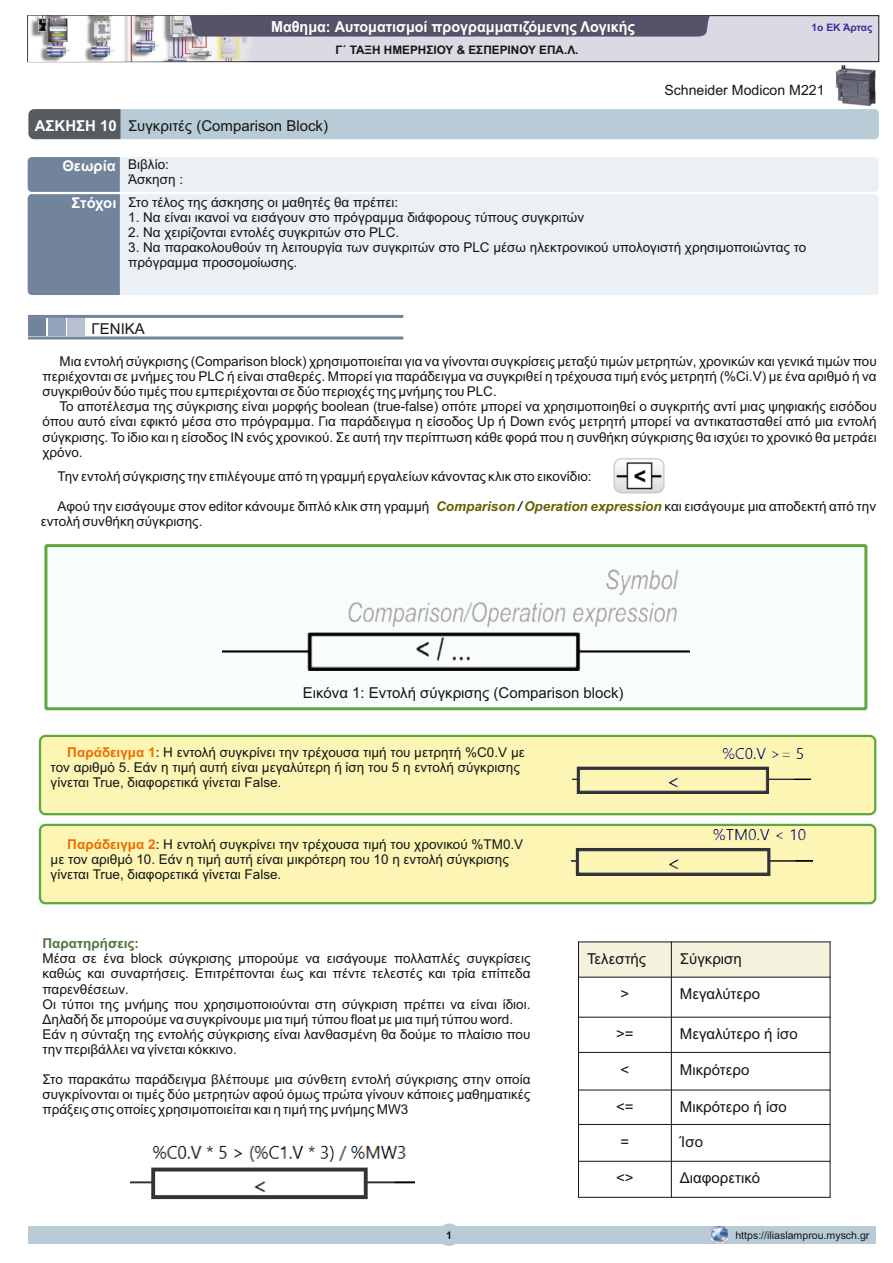
<style>
.page{position:relative;width:893px;height:1263px;background:#fff}
.page>*{position:absolute;margin:0;border:0;box-sizing:border-box;transform-origin:0 0}
.t1{font:700 15.15px "Arial";color:#fff;scale:.95 1}
.t2{font:15px "Arial";color:#151616}
.t3{font:14.1px "Arial";color:#151616}
.t4{font:13.5px/15.1px "Arial";color:#151616}
.t5{font:700 13.5px "Arial";color:#50733f}
.t6{font:700 11.7px "Arial";color:#151616}
.t7{font:10.65px "Arial";color:#151616}
.t8{font:700 10.65px "Arial";color:#151616}
.t9{font:700 10.2px "Arial";color:#3c2b99}
.s1{font-weight:700;color:#fff}
.s2{font-weight:700;font-size:14.85px;color:#fff}
.s3{font-weight:700;font-style:italic;color:#676102}
.s4{font-weight:700;font-style:italic}
.s5{font-weight:700;color:#ef6c00}
</style>
<div class="page">
<div style="left:39px;top:824px;width:837px;height:80px;background:#fcf5b3;border:2px solid #60a63f;border-radius:6px"></div>
<div style="left:39px;top:735px;width:837px;height:80px;background:#fcf5b3;border:2px solid #60a63f;border-radius:6px"></div>
<div style="left:44px;top:544px;width:823px;height:166px;background:#f9fdf9;border:3px solid #60a63f"></div>
<img style="left:833px;top:64px;width:43px;height:44px">
<svg style="left:28px;top:109px;width:851px;height:30px;background:#adbfc9"></svg>
<svg style="left:27px;top:15px;width:852px;height:47px;background:#aeabb7"></svg>
<hr style="left:28px;top:315px;width:375px;height:3px;background:#72839c">
<hr style="left:28px;top:336px;width:375px;height:3px;background:#72839c">
<div style="left:29px;top:319px;width:17px;height:17px;background:#72839c"></div>
<div style="left:48px;top:319px;width:17px;height:17px;background:#94a4ba"></div>
<div style="left:68px;top:319px;width:17px;height:17px;background:#b7c0ce"></div>
<svg style="left:28px;top:157px;width:851px;height:138px;background:#dde4ea"></svg>
<div style="left:438px;top:1223px;width:22px;height:23px;background:#b8cbd6;border-radius:50%"></div>
<div style="left:28px;top:1226px;width:848px;height:17px;background:#b8cbd6"></div>
<img style="left:712px;top:1226px;width:15px;height:17px">
<div style="left:578px;top:942px;width:93px;height:35px;background:#f3f2dd"></div>
<div style="left:671px;top:942px;width:159px;height:35px;background:#f3f2dd"></div>
<hr style="left:578px;top:941px;width:1px;height:257px;background:#151616">
<hr style="left:671px;top:941px;width:1px;height:257px;background:#151616">
<hr style="left:830px;top:941px;width:1px;height:257px;background:#151616">
<hr style="left:578px;top:1197px;width:252px;height:1px;background:#151616">
<hr style="left:578px;top:1161px;width:252px;height:1px;background:#151616">
<hr style="left:578px;top:1124px;width:252px;height:1px;background:#151616">
<hr style="left:578px;top:1089px;width:252px;height:1px;background:#151616">
<hr style="left:578px;top:1052px;width:252px;height:1px;background:#151616">
<hr style="left:578px;top:1017px;width:252px;height:1px;background:#151616">
<hr style="left:578px;top:977px;width:252px;height:1px;background:#151616">
<hr style="left:578px;top:941px;width:252px;height:1px;background:#151616">
<img style="left:613px;top:458px;width:52px;height:36px">
<img style="left:223px;top:569px;width:467px;height:101px">
<img style="left:571px;top:829px;width:241px;height:46px">
<img style="left:573px;top:748px;width:238px;height:46px">
<img style="left:131px;top:1145px;width:284px;height:55px">
<p class="t1" style="left:271px;top:21px;width:385px">Μαθημα: Αυτοματισμοί προγραμματιζόμενης Λογικής</p>
<p class="t9" style="left:812px;top:23px;width:62px">1ο ΕΚ Άρτας</p>
<p class="t6" style="left:335px;top:46px;width:245px">Γ΄ ΤΑΞΗ ΗΜΕΡΗΣΙΟΥ &amp; ΕΣΠΕΡΙΝΟΥ ΕΠΑ.Λ.</p>
<p class="t2" style="left:35px;top:120px;width:295px"><span class="s1">ΑΣΚΗΣΗ 10</span> Συγκριτές (Comparison Block)</p>
<p class="t4" style="left:128px;top:158px;width:56px;text-indent:-66px"><span class="s2">Θεωρία</span> Βιβλίο:<br>Άσκηση :</p>
<p class="t3" style="left:664px;top:85px;width:162px">Schneider Modicon M221</p>
<p class="t4" style="left:72px;top:196px;width:328px"><span class="s2">Στόχοι</span> Στο τέλος της άσκησης οι μαθητές θα πρέπει:</p>
<p class="t4" style="left:128px;top:211px;width:457px">1. Να είναι ικανοί να εισάγουν στο πρόγραμμα διάφορους τύπους συγκριτών</p>
<p class="t4" style="left:128px;top:226px;width:273px">2. Να χειρίζονται εντολές συγκριτών στο PLC.</p>
<p class="t4" style="left:128px;top:241px;width:680px">3. Να παρακολουθούν τη λειτουργία των συγκριτών στο PLC μέσω ηλεκτρονικού υπολογιστή χρησιμοποιώντας το πρόγραμμα προσομοίωσης.</p>
<p class="t2" style="left:92px;top:323px;width:55px">ΓΕΝΙΚΑ</p>
<p class="t4" style="left:42px;top:355px;width:836px;text-align:justify;text-indent:17px">Μια εντολή σύγκρισης (Comparison block) χρησιμοποιείται για να γίνονται συγκρίσεις μεταξύ τιμών μετρητών, χρονικών και γενικά τιμών που περιέχονται σε μνήμες του PLC ή είναι σταθερές. Μπορεί για παράδειγμα να συγκριθεί η τρέχουσα τιμή ενός μετρητή (%Ci.V) με ένα αριθμό ή να συγκριθούν δύο τιμές που εμπεριέχονται σε δύο περιοχές της μνήμης του PLC.</p>
<p class="t4" style="left:42px;top:400px;width:836px;text-align:justify;text-indent:17px">Το αποτέλεσμα της σύγκρισης είναι μορφής boolean (true-false) οπότε μπορεί να χρησιμοποιηθεί ο συγκριτής αντί μιας ψηφιακής εισόδου όπου αυτό είναι εφικτό μέσα στο πρόγραμμα. Για παράδειγμα η είσοδος Up ή Down ενός μετρητή μπορεί να αντικατασταθεί από μια εντολή σύγκρισης. Το ίδιο και η είσοδος ΙΝ ενός χρονικού. Σε αυτή την περίπτωση κάθε φορά που η συνθήκη σύγκρισης θα ισχύει το χρονικό θα μετράει χρόνο.</p>
<p class="t4" style="left:58px;top:470px;width:536px">Την εντολή σύγκρισης την επιλέγουμε από τη γραμμή εργαλείων κάνοντας κλικ στο εικονίδιο:</p>
<p class="t4" style="left:41px;top:500px;width:837px;text-indent:17px">Αφού την εισάγουμε στον editor κάνουμε διπλό κλικ στη γραμμή <span class="s3">Comparison</span> <span class="s4">/</span> <span class="s3">Operation expression</span> και εισάγουμε μια αποδεκτή από την εντολή συνθήκη σύγκρισης.</p>
<p class="t2" style="left:303px;top:687px;width:322px">Εικόνα 1: Εντολή σύγκρισης (Comparison block)</p>
<p class="t4" style="left:51px;top:746px;width:476px;text-indent:17px"><span class="s5">Παράδειγμα 1</span>: H εντολή συγκρίνει την τρέχουσα τιμή του μετρητή %C0.V με τον αριθμό 5. Εάν η τιμή αυτή είναι μεγαλύτερη ή ίση του 5 η εντολή σύγκρισης γίνεται True, διαφορετικά γίνεται False.</p>
<p class="t4" style="left:51px;top:838px;width:474px;text-indent:17px"><span class="s5">Παράδειγμα 2</span>: H εντολή συγκρίνει την τρέχουσα τιμή του χρονικού %ΤΜ0.V με τον αριθμό 10. Εάν η τιμή αυτή είναι μικρότερη του 10 η εντολή σύγκρισης γίνεται True, διαφορετικά γίνεται False.</p>
<p class="t5" style="left:43px;top:938px;width:98px">Παρατηρήσεις:</p>
<p class="t4" style="left:43px;top:952px;width:489px">Μέσα σε ένα block σύγκρισης μπορούμε να εισάγουμε πολλαπλές συγκρίσεις καθώς και συναρτήσεις. Επιτρέπονται έως και πέντε τελεστές και τρία επίπεδα παρενθέσεων.<br>Οι τύποι της μνήμης που χρησιμοποιούνται στη σύγκριση πρέπει να είναι ίδιοι.<br>Δηλαδή δε μπορούμε να συγκρίνουμε μια τιμή τύπου float με μια τιμή τύπου word.<br>Εάν η σύνταξη της εντολής σύγκρισης είναι λανθασμένη θα δούμε το πλαίσιο που την περιβάλλει να γίνεται κόκκινο.</p>
<p class="t4" style="left:43px;top:1073px;width:489px;text-align:justify">Στο παρακάτω παράδειγμα βλέπουμε μια σύνθετη εντολή σύγκρισης στην οποία συγκρίνονται οι τιμές δύο μετρητών αφού όμως πρώτα γίνουν κάποιες μαθηματικές πράξεις στις οποίες χρησιμοποιείται και η τιμή της μνήμης MW3</p>
<p class="t2" style="left:587px;top:953px;width:61px">Τελεστής</p>
<p class="t2" style="left:680px;top:953px;width:63px">Σύγκριση</p>
<p class="t2" style="left:621px;top:988px;width:10px">&gt;</p>
<p class="t2" style="left:680px;top:988px;width:82px">Μεγαλύτερο</p>
<p class="t2" style="left:616px;top:1028px;width:19px">&gt;=</p>
<p class="t2" style="left:680px;top:1028px;width:119px">Μεγαλύτερο ή ίσο</p>
<p class="t2" style="left:621px;top:1063px;width:10px">&lt;</p>
<p class="t2" style="left:680px;top:1063px;width:71px">Μικρότερο</p>
<p class="t2" style="left:616px;top:1101px;width:19px">&lt;=</p>
<p class="t2" style="left:680px;top:1101px;width:109px">Μικρότερο ή ίσο</p>
<p class="t2" style="left:621px;top:1135px;width:10px">=</p>
<p class="t2" style="left:680px;top:1135px;width:25px">Ίσο</p>
<p class="t2" style="left:616px;top:1172px;width:19px">&lt;&gt;</p>
<p class="t2" style="left:680px;top:1172px;width:82px">Διαφορετικό</p>
<p class="t8" style="left:446px;top:1231px;width:7px">1</p>
<p class="t7" style="left:735px;top:1231px;width:136px">https://iliaslamprou.mysch.gr</p>
</div>
